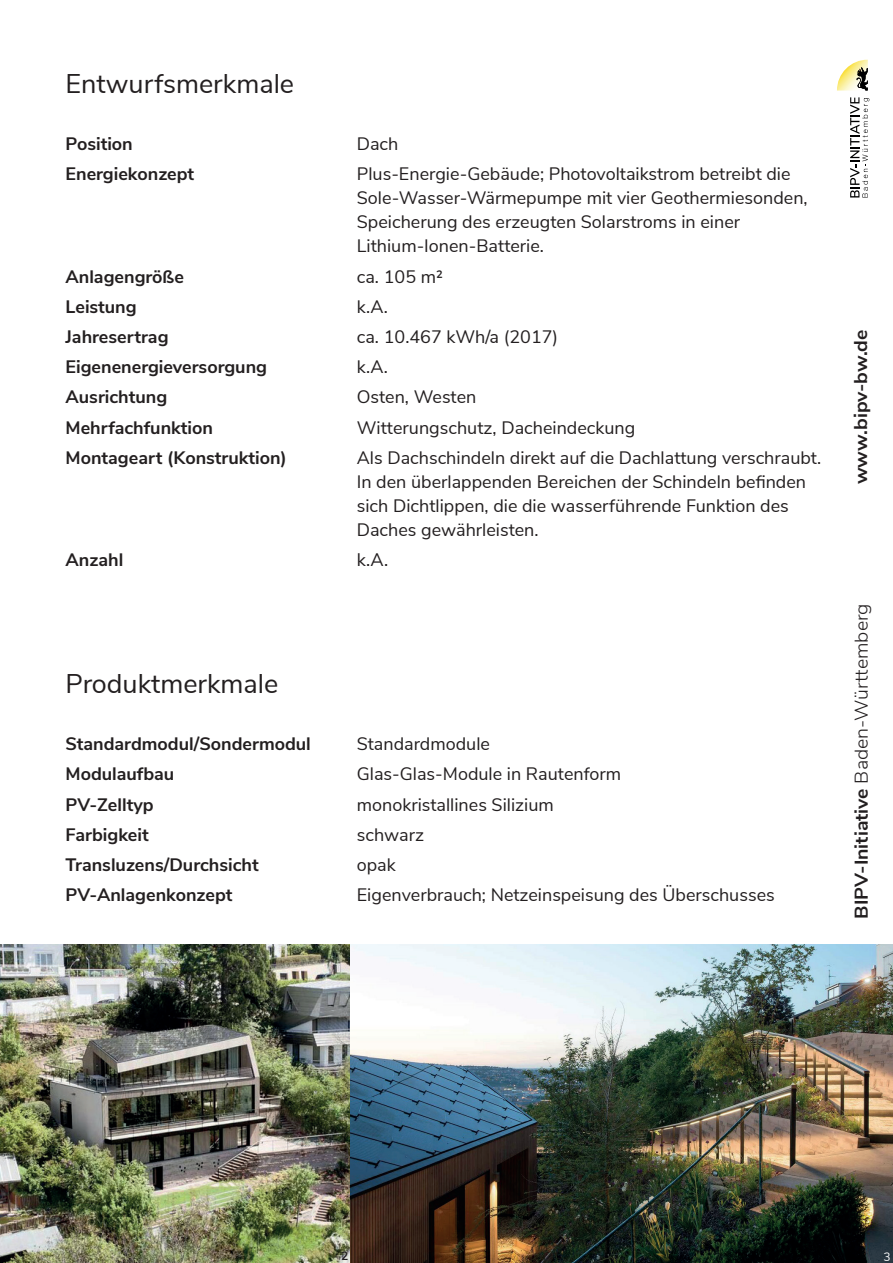
<style>
.page{position:relative;width:893px;height:1263px;background:#fff}
.page>*{position:absolute;margin:0;border:0;box-sizing:border-box;transform-origin:0 0}
.t1{font:27px "Nunito Sans";color:#231f20}
.t2{font:300 18.45px "Nunito Sans";color:#231f20;scale:1.05 1}
.t3{font:700 18.45px "Nunito Sans";color:#231f20;scale:1.05 1}
.t4{font:18.15px "Nunito Sans";color:#231f20}
.t5{font:18px/24px "Nunito Sans";color:#231f20}
.t6{font:700 18px "Nunito Sans";color:#231f20}
.t7{font:700 12px "Nunito Sans";color:#231f20}
.t8{font:12px "Nunito Sans";color:#fff}
.s1{font-weight:700}
</style>
<div class="page">
<svg style="left:850px;top:97px;width:19px;height:100px"></svg>
<svg style="left:837px;top:60px;width:31px;height:31px"></svg>
<img style="left:0;top:944px;width:893px;height:319px">
<h1 class="t1" style="left:66px;top:64px;width:230px">Entwurfsmerkmale</h1>
<p class="t6" style="left:66px;top:131px;width:69px">Position</p>
<p class="t5" style="left:357px;top:131px;width:43px">Dach</p>
<p class="t6" style="left:66px;top:161px;width:130px">Energiekonzept</p>
<p class="t5" style="left:357px;top:161px;width:452px">Plus-Energie-Gebäude; Photovoltaikstrom betreibt die Sole-Wasser-Wärmepumpe mit vier Geothermiesonden, Speicherung des erzeugten Solarstroms in einer Lithium-Ionen-Batterie.</p>
<p class="t6" style="left:66px;top:263px;width:120px">Anlagengröße</p>
<p class="t5" style="left:357px;top:263px;width:88px">ca. 105 m²</p>
<p class="t6" style="left:66px;top:293px;width:73px">Leistung</p>
<p class="t5" style="left:357px;top:293px;width:33px">k.A.</p>
<p class="t6" style="left:66px;top:324px;width:105px">Jahresertrag</p>
<p class="t5" style="left:357px;top:324px;width:203px">ca. 10.467 kWh/a (2017)</p>
<p class="t6" style="left:66px;top:354px;width:203px">Eigenenergieversorgung</p>
<p class="t5" style="left:357px;top:354px;width:33px">k.A.</p>
<p class="t6" style="left:66px;top:384px;width:103px">Ausrichtung</p>
<p class="t5" style="left:357px;top:384px;width:121px">Osten, Westen</p>
<p class="t6" style="left:66px;top:414px;width:149px">Mehrfachfunktion</p>
<p class="t5" style="left:357px;top:414px;width:280px">Witterungschutz, Dacheindeckung</p>
<p class="t6" style="left:66px;top:444px;width:223px">Montageart (Konstruktion)</p>
<p class="t5" style="left:357px;top:444px;width:466px">Als Dachschindeln direkt auf die Dachlattung verschraubt.<br>In den überlappenden Bereichen der Schindeln befinden sich Dichtlippen, die die wasserführende Funktion des Daches gewährleisten.</p>
<p class="t6" style="left:66px;top:547px;width:59px">Anzahl</p>
<p class="t4" style="left:357px;top:547px;width:33px">k.A.</p>
<h1 class="t1" style="left:66px;top:664px;width:214px">Produktmerkmale</h1>
<p class="t6" style="left:66px;top:731px;width:247px">Standardmodul/Sondermodul</p>
<p class="t5" style="left:357px;top:731px;width:135px">Standardmodule</p>
<p class="t6" style="left:66px;top:761px;width:110px">Modulaufbau</p>
<p class="t5" style="left:357px;top:761px;width:266px">Glas-Glas-Module in Rautenform</p>
<p class="t6" style="left:66px;top:791px;width:90px">PV-Zelltyp</p>
<p class="t5" style="left:357px;top:791px;width:199px">monokristallines Silizium</p>
<p class="t6" style="left:66px;top:821px;width:85px">Farbigkeit</p>
<p class="t5" style="left:357px;top:821px;width:69px">schwarz</p>
<p class="t6" style="left:66px;top:851px;width:195px">Transluzens/Durchsicht</p>
<p class="t5" style="left:357px;top:851px;width:41px">opak</p>
<p class="t6" style="left:66px;top:882px;width:168px">PV-Anlagenkonzept</p>
<p class="t5" style="left:357px;top:882px;width:419px">Eigenverbrauch; Netzeinspeisung des Überschusses</p>
<p class="t3" style="left:847px;top:484px;width:149px;rotate:-90deg">www.bipv-bw.de</p>
<p class="t2" style="left:848px;top:918px;width:302px;rotate:-90deg"><span class="s1">BIPV-Initiative</span> Baden-Württemberg</p>
<p class="t7" style="left:341px;top:1246px;width:9px">2</p>
<p class="t8" style="left:884px;top:1248px;width:9px">3</p>
</div>
